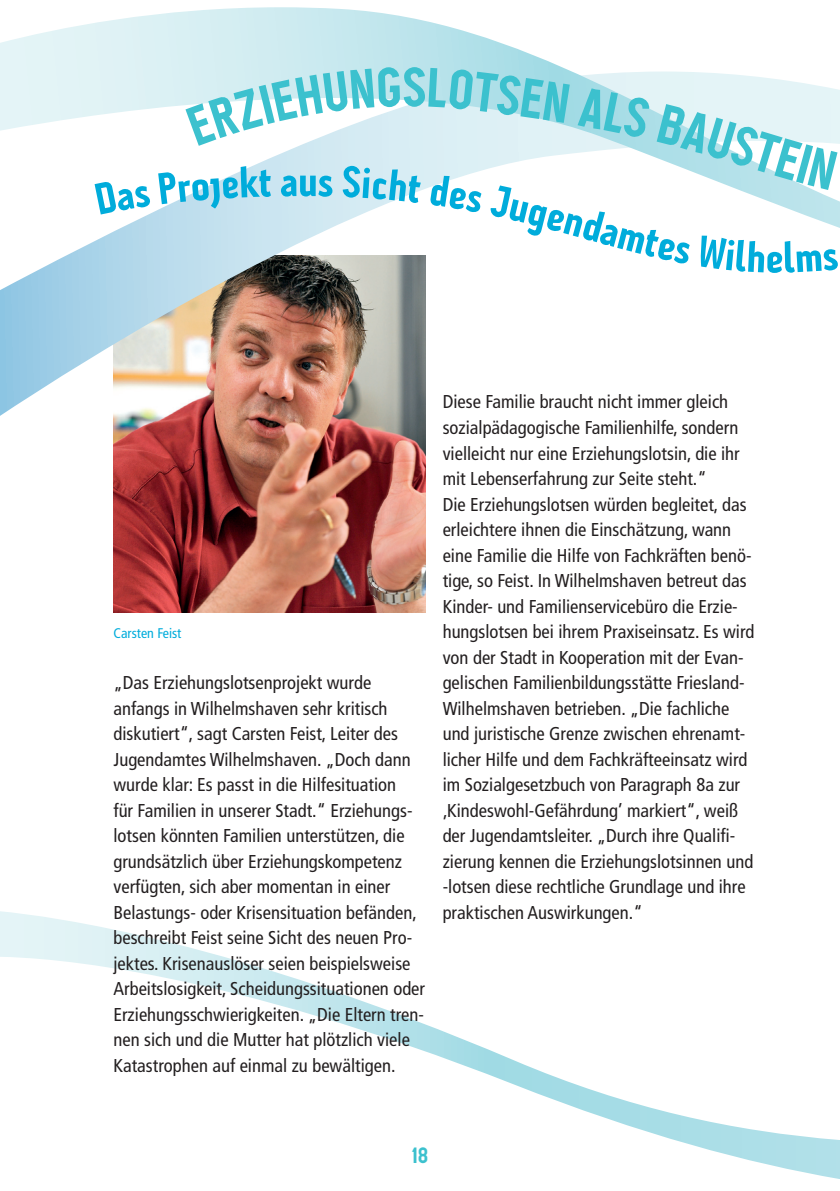
<style>
.page{position:relative;width:840px;height:1191px;background:#fff}
.page>*{position:absolute;margin:0;border:0;box-sizing:border-box;transform-origin:0 0}
.t1{font:700 70px "Tivoli OT";color:#3cc1ce}
.t2{font:700 56px "Tivoli OT";color:#00acdb}
.t3{font:700 28px "Tivoli OT";color:#3cc1ce}
.t4{font:condensed 18.6px/25.6px "Frutiger";color:#231f20}
.t5{font:condensed 14px "Frutiger";color:#00acdb}
</style>
<div class="page">
<img style="left:113px;top:416px;width:312px;height:196px">
<img style="left:0;top:228px;width:426px;height:188px">
<svg style="left:0;top:7px;width:839px;height:221px"></svg>
<svg style="left:0;top:911px;width:839px;height:268px"></svg>
<svg style="left:185px;top:67px;width:215px;height:79px"></svg>
<svg style="left:428px;top:68px;width:141px;height:55px;background:#b5e1ea"></svg>
<svg style="left:577px;top:87px;width:260px;height:103px"></svg>
<svg style="left:94px;top:181px;width:57px;height:33px"></svg>
<svg style="left:158px;top:166px;width:113px;height:43px"></svg>
<svg style="left:280px;top:175px;width:16px;height:21px"></svg>
<svg style="left:318px;top:175px;width:14px;height:22px"></svg>
<svg style="left:342px;top:165px;width:79px;height:38px;background:#d9edf4"></svg>
<svg style="left:429px;top:174px;width:53px;height:39px"></svg>
<svg style="left:489px;top:185px;width:58px;height:43px"></svg>
<h2 class="t2" style="left:298px;top:154px;width:21px">u</h2>
<h1 class="t1" style="left:402px;top:54px;width:25px">S</h1>
<h2 class="t2" style="left:554px;top:188px;width:103px;rotate:15deg">endam</h2>
<h2 class="t2" style="left:765px;top:231px;width:20px">e</h2>
<p class="t5" style="left:113px;top:625px;width:69px">Carsten Feist</p>
<p class="t4" style="left:113px;top:670px;width:313px">„Das Erziehungslotsenprojekt wurde anfangs in Wilhelmshaven sehr kritisch diskutiert“, sagt Carsten Feist, Leiter des Jugendamtes Wilhelmshaven. „Doch dann wurde klar: Es passt in die Hilfesituation<br>für Familien in unserer Stadt.“ Erziehungs&shy;lotsen könnten Familien unterstützen, die grundsätzlich über Erziehungskompetenz verfügten, sich aber momentan in einer Belastungs- oder Krisensituation befänden, beschreibt Feist seine Sicht des neuen Pro&shy;jektes. Krisenauslöser seien beispielsweise Arbeitslosigkeit, Scheidungssituationen oder Erziehungsschwierigkeiten. „Die Eltern tren&shy;nen sich und die Mutter hat plötzlich viele Katastrophen auf einmal zu bewältigen.</p>
<p class="t4" style="left:442px;top:389px;width:313px">Diese Familie braucht nicht immer gleich sozialpädagogische Familienhilfe, sondern vielleicht nur eine Erziehungslotsin, die ihr mit Lebenserfahrung zur Seite steht.“<br>Die Erziehungslotsen würden begleitet, das erleichtere ihnen die Einschätzung, wann eine Familie die Hilfe von Fachkräften benö&shy;tige, so Feist. In Wilhelmshaven betreut das Kinder- und Familienservicebüro die Erzie&shy;hungslotsen bei ihrem Praxiseinsatz. Es wird von der Stadt in Kooperation mit der Evan&shy;gelischen Familienbildungsstätte Friesland-Wilhelmshaven betrieben. „Die fachliche und juristische Grenze zwischen ehrenamt&shy;licher Hilfe und dem Fachkräfteeinsatz wird im Sozialgesetzbuch von Paragraph 8a zur ‚Kindeswohl-Gefährdung’ markiert“, weiß der Jugendamtsleiter. „Durch ihre Qualifi&shy;zierung kennen die Erziehungslotsinnen und -lotsen diese rechtliche Grundlage und ihre praktischen Auswirkungen.“</p>
<h3 class="t3" style="left:411px;top:1142px;width:18px">18</h3>
</div>
